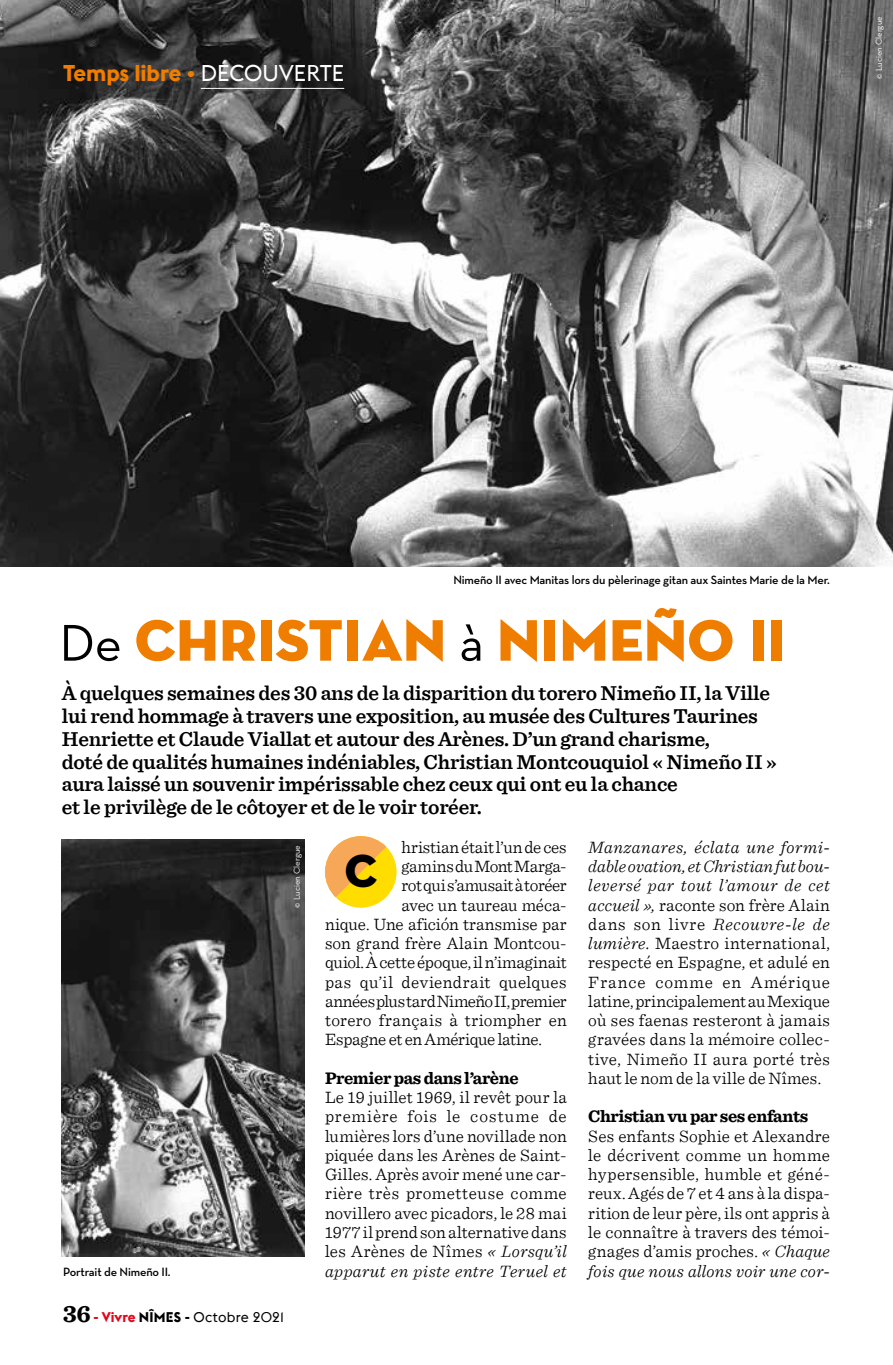
<style>
.page{position:relative;width:893px;height:1365px;background:#fff}
.page>*{position:absolute;margin:0;border:0;box-sizing:border-box;transform-origin:0 0}
.t1{font:59.5px "Neutra Disp Titling";letter-spacing:.005em;color:#ef7d00}
.t2{font:47.25px "Neutra Disp Titling";color:#000}
.t3{font:700 22.75px "Euclid Flex";color:#ef7d00}
.t4{font:600 21px/22.8px "Sentinel";letter-spacing:-.01em;color:#000}
.t5{font:300 17.5px/19.2px "Sentinel";letter-spacing:.005em;color:#000;text-align:justify}
.t6{font:300 17.5px "Sentinel";letter-spacing:-.025em;color:#000}
.t7{font:700 17.5px "Sentinel";letter-spacing:-.02em;color:#000}
.t8{font:300 17.5px "Sentinel";letter-spacing:-.02em;color:#000}
.t9{font:300 17.5px "Sentinel";letter-spacing:-.015em;color:#000}
.t10{font:14px "Euclid Flex";letter-spacing:.02em;color:#000}
.t11{font:600 12.25px "Neutra Text";letter-spacing:-.015em;color:#000}
.t12{font:8.75px "Neutra Text";color:#fff}
.s1{font-weight:400;color:#fff}
.s2{font-family:"Neutra Text";font-size:52.5px;color:#000}
.s3{font-family:"Sentinel";font-weight:700;font-size:24.5px}
.s4{font-weight:700;color:#e3051b}
.s5{font-weight:700}
.s6{font-style:italic}
</style>
<div class="page">
<img style="left:0;top:0;width:893px;height:566px">
<div style="left:325px;top:836px;width:72px;height:71px;background:#fd0;border-radius:50%"></div>
<svg style="left:325px;top:836px;width:61px;height:61px"></svg>
<hr style="left:201px;top:88px;width:143px;height:1px;background:#fff">
<img style="left:62px;top:839px;width:243px;height:417px">
<h3 class="t3" style="left:63px;top:60px;width:283px">Temps libre • <span class="s1">DÉCOUVERTE</span></h3>
<p class="t12" style="left:873px;top:79px;width:64px;rotate:-90deg">© Lucien Clergue</p>
<p class="t11" style="left:453px;top:572px;width:378px">Nimeño II avec Manitas lors du pèlerinage gitan aux Saintes Marie de la Mer.</p>
<h1 class="t1" style="left:59px;top:603px;width:728px"><span class="s2">De</span> CHRISTIAN <span class="s2">à</span> NIMEÑO II</h1>
<p class="t4" style="left:62px;top:680px;width:716px">À quelques semaines des 30 ans de la disparition du torero Nimeño II, la Ville lui rend hommage à travers une exposition, au musée des Cultures Taurines Henriette et Claude Viallat et autour des Arènes. D’un grand charisme,<br>doté de qualités humaines indéniables, Christian Montcouquiol « Nimeño II » aura laissé un souvenir impérissable chez ceux qui ont eu la chance<br>et le privilège de le côtoyer et de le voir toréer.</p>
<p class="t12" style="left:291px;top:907px;width:64px;rotate:-90deg">© Lucien Clergue</p>
<p class="t11" style="left:63px;top:1264px;width:109px">Portrait de Nimeño II.</p>
<p class="t10" style="left:63px;top:1308px;width:222px"><span class="s3">36</span><span class="s4">- Vivre</span> <span class="s5">NÎMES -</span> Octobre 2021</p>
<p class="t5" style="left:402px;top:836px;width:167px">hristian était l’un de ces</p>
<p class="t9" style="left:402px;top:853px;width:167px">gamins du Mont Marga-</p>
<p class="t6" style="left:402px;top:872px;width:167px">rot qui s’amusait à toréer</p>
<p class="t5" style="left:402px;top:893px;width:167px">avec un taureau méca-</p>
<p class="t5" style="left:325px;top:913px;width:243px">nique. Une afición transmise par</p>
<p class="t5" style="left:325px;top:932px;width:243px">son grand frère Alain Montcou-</p>
<p class="t5" style="left:325px;top:951px;width:243px">quiol. À cette époque, il n’imaginait</p>
<p class="t5" style="left:325px;top:970px;width:243px">pas qu’il deviendrait quelques</p>
<p class="t6" style="left:325px;top:987px;width:243px">années plus tard Nimeño II, premier</p>
<p class="t5" style="left:325px;top:1009px;width:243px">torero français à triompher en</p>
<p class="t8" style="left:325px;top:1026px;width:218px">Espagne et en Amérique latine.</p>
<p class="t7" style="left:325px;top:1064px;width:195px">Premier pas dans l’arène</p>
<p class="t5" style="left:325px;top:1086px;width:243px">Le 19 juillet 1969, il revêt pour la première fois le costume de lumières lors d’une novillade non piquée dans les Arènes de Saint-Gilles. Après avoir mené une car&shy;rière très prometteuse comme novillero avec picadors, le 28 mai 1977 il prend son alternative dans les Arènes de Nîmes <span class="s6">« Lorsqu’il apparut en piste entre Teruel et</span></p>
<h2 class="t2" style="left:345px;top:841px;width:34px">C</h2>
<p class="t5" style="left:588px;top:836px;width:243px"><span class="s6">Manzanares, éclata une formi&shy;dable ovation, et Christian fut bou&shy;leversé par tout l’amour de cet accueil »,</span> raconte son frère Alain dans son livre <span class="s6">Recouvre-le de lumière.</span> Maestro international, respecté en Espagne, et adulé en France comme en Amérique latine, principalement au Mexique où ses faenas resteront à jamais gravées dans la mémoire collec&shy;tive, Nimeño II aura porté très haut le nom de la ville de Nîmes.</p>
<p class="t7" style="left:588px;top:1102px;width:221px">Christian vu par ses enfants</p>
<p class="t5" style="left:588px;top:1124px;width:243px">Ses enfants Sophie et Alexandre le décrivent comme un homme hypersensible, humble et géné&shy;reux. Agés de 7 et 4 ans à la dispa&shy;rition de leur père, ils ont appris à le connaître à travers des témoi&shy;gnages d’amis proches. <span class="s6">« Chaque fois que nous allons voir une cor-</span></p>
</div>
